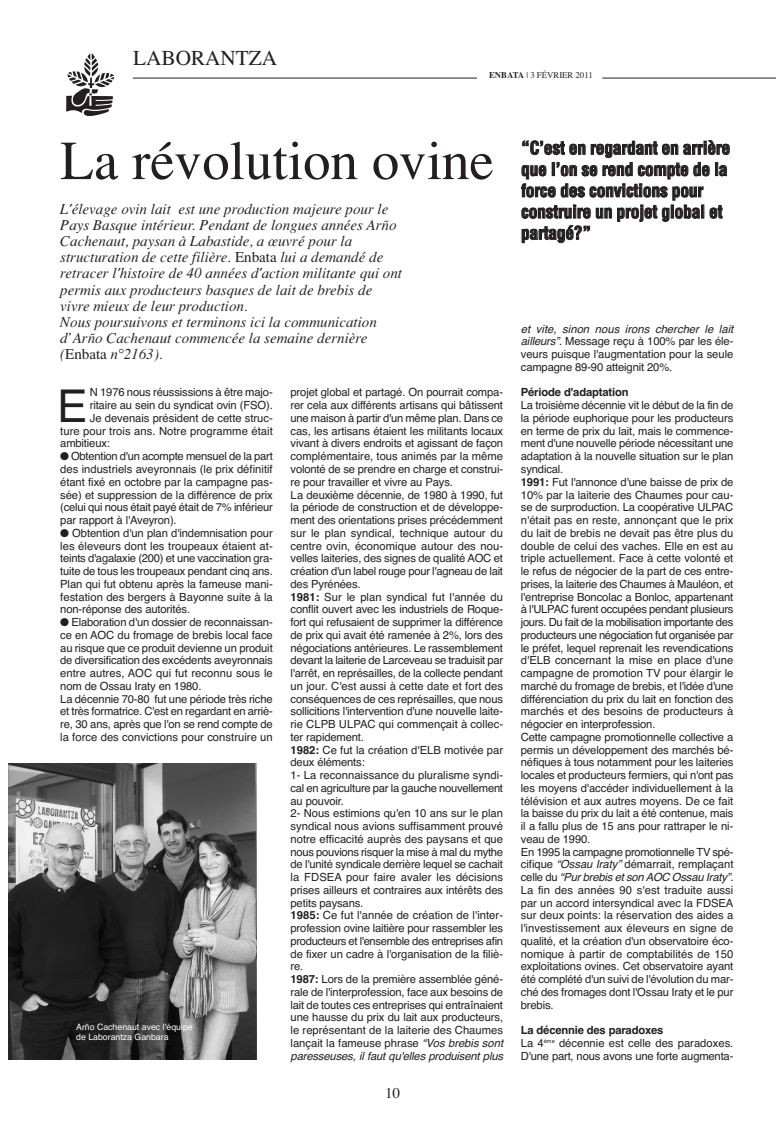
<style>
.page{position:relative;width:776px;height:1134px;background:#fff}
.page>*{position:absolute;margin:0;border:0;box-sizing:border-box;transform-origin:0 0}
.t1{font:55px "Times";color:#231f20}
.t2{font:45.25px "Helvetica";color:#231f20}
.t3{font:21.25px "Times";color:#231f20}
.t4{font:700 condensed 17.5px/21.2px "Helvetica";letter-spacing:-.01em;color:#231f20}
.t5{font:italic 15px/16.1px "Times";color:#231f20}
.t6{font:15px "Times";color:#231f20}
.t7{font:11.25px/12.8px "Helvetica";letter-spacing:-.015em;color:#231f20}
.t8{font:11.25px "Helvetica";letter-spacing:.005em;color:#231f20}
.t9{font:700 11.25px "Helvetica";letter-spacing:-.015em;color:#231f20}
.t10{font:8.75px/10px "Helvetica";color:#fff}
.t11{font:8.75px "Times";color:#231f20}
.s1{font-weight:700}
.s2{font-style:normal}
.s3{font-style:italic}
.s4{font-size:11px}
</style>
<div class="page">
<hr style="left:133px;top:78px;width:344px;height:1px;background:#231f20">
<hr style="left:602px;top:78px;width:174px;height:1px;background:#231f20">
<img style="left:66px;top:53px;width:49px;height:63px">
<img style="left:8px;top:763px;width:248px;height:297px">
<h3 class="t3" style="left:133px;top:50px;width:145px">LABORANTZA</h3>
<p class="t11" style="left:489px;top:72px;width:105px"><span class="s1">ENBATA</span> | 3 FÉVRIER 2011</p>
<h1 class="t1" style="left:60px;top:141px;width:435px">La révolution ovine</h1>
<h3 class="t4" style="left:521px;top:139px;width:211px">“C’est en regardant en arrière que l’on se rend compte de la force des convictions pour construire un projet global et partagé?”</h3>
<p class="t5" style="left:60px;top:202px;width:343px">L'élevage ovin lait est une production majeure pour le Pays Basque intérieur. Pendant de longues années Arño Cachenaut, paysan à Labastide, a œuvré pour la structuration de cette filière. <span class="s2">Enbata</span> lui a demandé de retracer l'histoire de 40 années d'action militante qui ont permis aux producteurs basques de lait de brebis de vivre mieux de leur production.<br>Nous poursuivons et terminons ici la communication d’Arño Cachenaut commencée la semaine dernière (<span class="s2">Enbata</span> n°2163).</p>
<p class="t7" style="left:521px;top:323px;width:216px"><span class="s3">et vite, sinon nous irons chercher le lait ailleurs”</span>. Message reçu à 100% par les éle&shy;veurs puisque l'augmentation pour la seule campagne 89-90 atteignit 20%.</p>
<p class="t9" style="left:521px;top:388px;width:109px">Période d'adaptation</p>
<p class="t7" style="left:521px;top:400px;width:214px">La troisième décennie vit le début de la fin de la période euphorique pour les producteurs en terme de prix du lait, mais le commence&shy;ment d'une nouvelle période nécessitant une adaptation à la nouvelle situation sur le plan syndical.<br><span class="s1">1991:</span> Fut l'annonce d'une baisse de prix de 10% par la laiterie des Chaumes pour cau&shy;se de surproduction. La coopérative ULPAC n'était pas en reste, annonçant que le prix du lait de brebis ne devait pas être plus du double de celui des vaches. Elle en est au triple actuellement. Face à cette volonté et le refus de négocier de la part de ces entre&shy;prises, la laiterie des Chaumes à Mauléon, et l'entreprise Boncolac a Bonloc, appartenant à l'ULPAC furent occupées pendant plusieurs jours. Du fait de la mobilisation importante des producteurs une négociation fut organisée par le préfet, lequel reprenait les revendications d'ELB concernant la mise en place d'une campagne de promotion TV pour élargir le marché du fromage de brebis, et l'idée d'une différenciation du prix du lait en fonction des marchés et des besoins de producteurs à négocier en interprofession.<br>Cette campagne promotionnelle collective a permis un développement des marchés bé&shy;néfiques à tous notamment pour les laiteries locales et producteurs fermiers, qui n'ont pas les moyens d'accéder individuellement à la télévision et aux autres moyens. De ce fait la baisse du prix du lait a été contenue, mais il a fallu plus de 15 ans pour rattraper le ni&shy;veau de 1990.<br>En 1995 la campagne promotionnelle TV spé&shy;cifique <span class="s3">“Ossau Iraty”</span>démarrait, remplaçant c e l l e d u <span class="s3">“Purbrebis etson AOC Ossau Iraty ”</span>.<br>La fin des années 90 s'est traduite aussi par un accord intersyndical avec la FDSEA sur deux points: la réservation des aides a l'investissement aux éleveurs en signe de qualité, et la création d'un observatoire éco&shy;nomique à partir de comptabilités de 150 exploitations ovines. Cet observatoire ayant été complété d'un suivi de l'évolution du mar&shy;ché des fromages dont l'Ossau Iraty et le pur brebis.</p>
<p class="t7" style="left:521px;top:1025px;width:214px"><span class="s1">La décennie des paradoxes<br></span>La 4<sup>ème</sup> décennie est celle des paradoxes.<br>D'une part, nous avons une forte augmenta-</p>
<p class="t7" style="left:291px;top:387px;width:216px">projet global et partagé. On pourrait compa&shy;rer cela aux différents artisans qui bâtissent une maison à partir d'un même plan. Dans ce cas, les artisans étaient les militants locaux vivant à divers endroits et agissant de façon complémentaire, tous animés par la même volonté de se prendre en charge et construi&shy;re pour travailler et vivre au Pays.<br><span class="s4">L</span>a deuxième décennie, de 1980 à 1990, fut la période de construction et de développe&shy;ment des orientations prises précédemment sur le plan syndical, technique autour du centre ovin, économique autour des nou&shy;velles laiteries, des signes de qualité AOC et création d'un label rouge pour l'agneau de lait des Pyrénées.<br><span class="s1">1981:</span> Sur le plan syndical fut l'année du conflit ouvert avec les industriels de Roque&shy;fort qui refusaient de supprimer la différence de prix qui avait été ramenée à 2%, lors des négociations antérieures. Le rassemblement devant la laiterie de Larceveau se traduisit par l'arrêt, en représailles, de la collecte pendant un jour. C'est aussi à cette date et fort des conséquences de ces représailles, que nous sollicitions l'intervention d'une nouvelle laite&shy;rie CLPB ULPAC qui commençait à collec&shy;ter rapidement.<br><span class="s1">1982:</span> Ce fut la création d'ELB motivée par deux éléments:<br>1- La reconnaissance du pluralisme syndi&shy;cal en agriculture par la gauche nouvellement au pouvoir.<br>2- Nous estimions qu'en 10 ans sur le plan syndical nous avions suffisamment prouvé notre efficacité auprès des paysans et que nous pouvions risquer la mise à mal du mythe de l'unité syndicale derrière lequel se cachait la FDSEA pour faire avaler les décisions prises ailleurs et contraires aux intérêts des petits paysans.<br><span class="s1">1985:</span> Ce fut l'année de création de l'inter&shy;profession ovine laitière pour rassembler les producteurs et l'ensemble des entreprises afin de fixer un cadre à l'organisation de la filiè&shy;re.<br><span class="s1">1987:</span> Lors de la première assemblée géné&shy;rale de l'interprofession, face aux besoins de lait de toutes ces entreprises qui entraînaient une hausse du prix du lait aux producteurs, le représentant de la laiterie des Chaumes lançait la fameuse phrase <span class="s3">“Vos brebis sont paresseuses, il faut qu'elles produisent plus</span></p>
<h2 class="t2" style="left:57px;top:389px;width:32px">E</h2>
<p class="t7" style="left:90px;top:387px;width:185px">N 1976 nous réussissions à être majo-</p>
<p class="t7" style="left:90px;top:400px;width:185px">ritaire au sein du syndicat ovin (FSO).</p>
<p class="t7" style="left:90px;top:413px;width:185px">Je devenais président de cette struc-</p>
<p class="t8" style="left:60px;top:427px;width:214px">ture pour trois ans. Notre programme était</p>
<p class="t7" style="left:60px;top:438px;width:51px">ambitieux:</p>
<p class="t7" style="left:60px;top:451px;width:214px;text-align:justify">● Obtention d'un acompte mensuel de la part des industriels aveyronnais (le prix définitif étant fixé en octobre par la campagne pas&shy;sée) et suppression de la différence de prix (celui qui nous était payé était de 7% inférieur par rapport à l'Aveyron).</p>
<p class="t7" style="left:60px;top:527px;width:214px;text-align:justify">● Obtention d'un plan d'indemnisation pour les éleveurs dont les troupeaux étaient at&shy;teints d'agalaxie (200) et une vaccination gra&shy;tuite de tous les troupeaux pendant cinq ans.<br>Plan qui fut obtenu après la fameuse mani&shy;festation des bergers à Bayonne suite à la non-réponse des autorités.</p>
<p class="t7" style="left:60px;top:617px;width:214px">● Elaboration d'un dossier de reconnaissan&shy;ce en AOC du fromage de brebis local face au risque que ce produit devienne un produit de diversification des excédents aveyronnais entre autres, AOC qui fut reconnu sous le nom de Ossau Iraty en 1980.<br>La décennie 70-80 fut une période très riche et très formatrice. C'est en regardant en arriè&shy;re, 30 ans, après que l'on se rend compte de la force des convictions pour construire un</p>
<p class="t10" style="left:76px;top:1023px;width:118px">Arño Cachenaut avec l’équipe de Laborantza Ganbara</p>
<h3 class="t6" style="left:385px;top:1087px;width:16px">10</h3>
</div>
